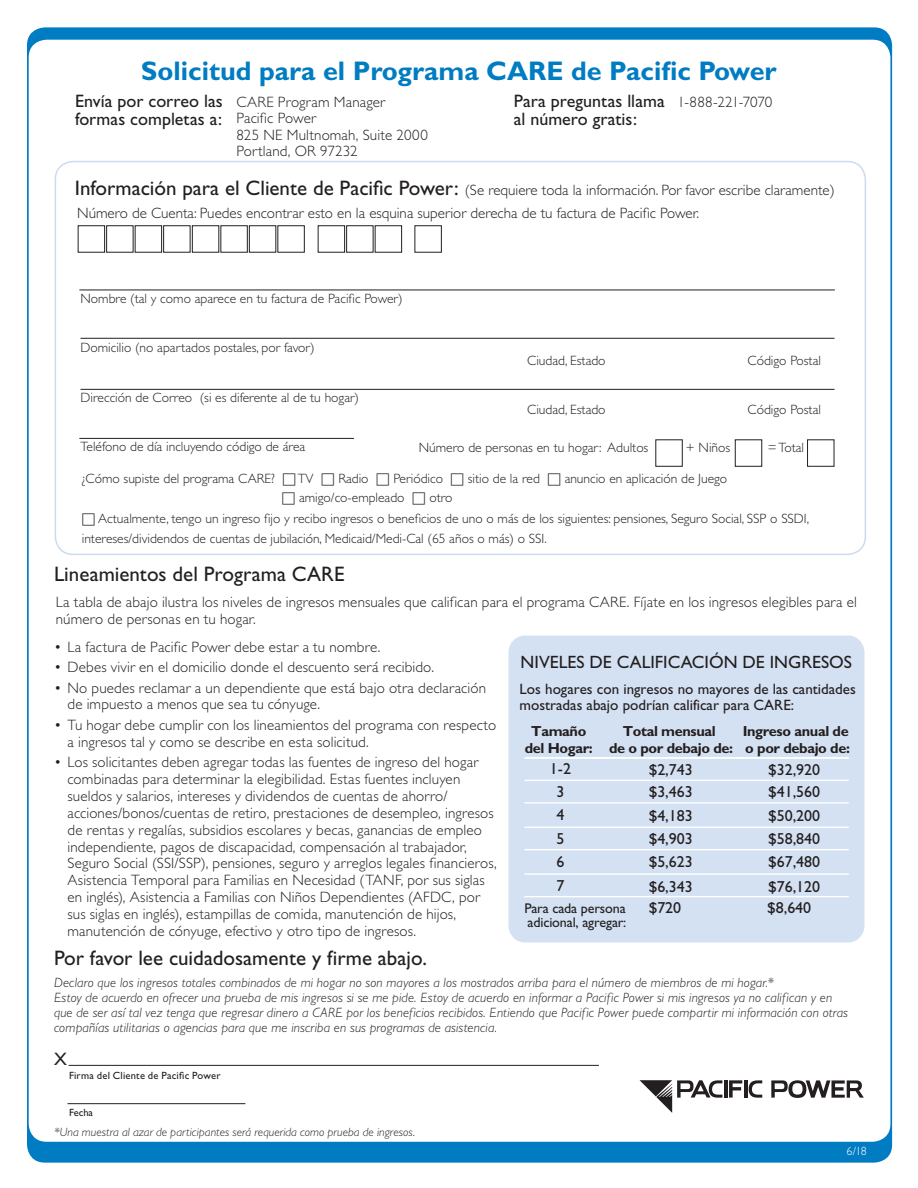
<style>
.page{position:relative;width:918px;height:1188px;background:#fff}
.page>*{position:absolute;margin:0;border:0;box-sizing:border-box;transform-origin:0 0}
.t1{font:700 27px "Gill Sans Std";color:#007cc2}
.t2{font:21px "Gill Sans";color:#231f20}
.t3{font:18px/18px "Gill Sans";color:#231f20}
.t4{font:17.85px "Gill Sans";color:#231f20}
.t5{font:15.9px/23.4px "Gill Sans";color:#231f20;text-align:justify}
.t6{font:300 15px/16.8px "Gill Sans Std";letter-spacing:.01em;color:#231f20}
.t7{font:15px/17px "Gill Sans";color:#231f20}
.t8{font:300 15px "Gill Sans Std";letter-spacing:-.01em;color:#231f20}
.t9{font:700 14.55px/17.4px "Gill Sans Std";letter-spacing:-.025em;color:#231f20;text-align:center}
.t10{font:14.1px/14.1px "Gill Sans";letter-spacing:-.01em;color:#231f20}
.t11{font:300 13.5px/19.5px "Gill Sans Std";color:#231f20}
.t12{font:italic 300 13.5px/15px "Gill Sans Std";letter-spacing:.01em;color:#231f20}
.t13{font:italic 300 12px "Gill Sans Std";letter-spacing:.005em;color:#231f20}
.t14{font:300 12px "Gill Sans Std";color:#fff}
.t15{font:10.5px "Gill Sans";letter-spacing:.02em;color:#231f20}
.s1{font-family:"Gill Sans";font-weight:400;font-size:21px}
.s2{font-family:"Universal Newswith Comm Pi";font-weight:400}
</style>
<div class="page">
<div style="left:27px;top:27px;width:865px;height:1136px;background:#007cc2;border-radius:18px"></div>
<div style="left:29px;top:40px;width:861px;height:1102px;background:#fff;border-radius:18px"></div>
<svg style="left:771px;top:1080px;width:93px;height:18px"></svg>
<hr style="left:724px;top:1080px;width:3px;height:18px;background:#231f20">
<svg style="left:729px;top:1080px;width:13px;height:18px"></svg>
<hr style="left:744px;top:1080px;width:3px;height:18px;background:#231f20">
<svg style="left:749px;top:1080px;width:13px;height:18px"></svg>
<svg style="left:640px;top:1080px;width:82px;height:33px"></svg>
<hr style="left:68px;top:1103px;width:177px;height:1px;background:#231f20">
<hr style="left:69px;top:1065px;width:530px;height:1px;background:#231f20">
<div style="left:55px;top:161px;width:811px;height:394px;border:2px solid #cddbef;border-radius:18px"></div>
<div style="left:78px;top:225px;width:27px;height:28px;border:1px solid #231f20"></div>
<div style="left:106px;top:225px;width:27px;height:28px;border:1px solid #231f20"></div>
<div style="left:135px;top:225px;width:27px;height:28px;border:1px solid #231f20"></div>
<div style="left:163px;top:225px;width:27px;height:28px;border:1px solid #231f20"></div>
<div style="left:192px;top:225px;width:27px;height:28px;border:1px solid #231f20"></div>
<div style="left:220px;top:225px;width:28px;height:28px;border:1px solid #231f20"></div>
<div style="left:249px;top:225px;width:27px;height:28px;border:1px solid #231f20"></div>
<div style="left:277px;top:225px;width:28px;height:28px;border:1px solid #231f20"></div>
<div style="left:318px;top:225px;width:27px;height:28px;border:1px solid #231f20"></div>
<div style="left:346px;top:225px;width:27px;height:28px;border:1px solid #231f20"></div>
<div style="left:375px;top:225px;width:27px;height:28px;border:1px solid #231f20"></div>
<div style="left:415px;top:225px;width:27px;height:28px;border:1px solid #231f20"></div>
<div style="left:655px;top:439px;width:28px;height:28px;border:1px solid #231f20"></div>
<div style="left:735px;top:439px;width:27px;height:28px;border:1px solid #231f20"></div>
<div style="left:807px;top:439px;width:27px;height:28px;border:1px solid #231f20"></div>
<hr style="left:79px;top:438px;width:275px;height:1px;background:#231f20">
<hr style="left:80px;top:389px;width:755px;height:1px;background:#231f20">
<hr style="left:80px;top:338px;width:755px;height:1px;background:#231f20">
<hr style="left:79px;top:290px;width:756px;height:1px;background:#231f20">
<div style="left:509px;top:636px;width:355px;height:306px;background:#d4e1f2;border-radius:17px"></div>
<hr style="left:524px;top:849px;width:325px;height:1px;background:#fff">
<hr style="left:524px;top:827px;width:325px;height:1px;background:#fff">
<hr style="left:524px;top:802px;width:325px;height:2px;background:#fff">
<hr style="left:524px;top:780px;width:325px;height:1px;background:#fff">
<hr style="left:524px;top:757px;width:325px;height:2px;background:#fff">
<hr style="left:524px;top:873px;width:325px;height:2px;background:#fff">
<hr style="left:524px;top:896px;width:325px;height:1px;background:#fff">
<h1 class="t1" style="left:141px;top:55px;width:637px">Solicitud para el Programa CARE de Pacific Power</h1>
<p class="t3" style="left:75px;top:92px;width:149px">Envía por correo las formas completas a:</p>
<p class="t6" style="left:236px;top:94px;width:193px">CARE Program Manager<br>Pacific Power<br>825 NE Multnomah, Suite 2000<br>Portland, OR 97232</p>
<p class="t3" style="left:514px;top:92px;width:153px">Para preguntas llama al número gratis:</p>
<p class="t8" style="left:677px;top:93px;width:96px">1-888-221-7070</p>
<p class="t6" style="left:75px;top:182px;width:761px"><span class="s1">Información para el Cliente de Pacific Power:</span> (Se requiere toda la información. Por favor escribe claramente)</p>
<p class="t6" style="left:77px;top:205px;width:623px">Número de Cuenta: Puedes encontrar esto en la esquina superior derecha de tu factura de Pacific Power.</p>
<p class="t11" style="left:81px;top:288px;width:323px">Nombre (tal y como aparece en tu factura de Pacific Power)</p>
<p class="t11" style="left:81px;top:338px;width:235px">Domicilio (no apartados postales, por favor)</p>
<p class="t11" style="left:81px;top:387px;width:280px">Dirección de Correo (si es diferente al de tu hogar)</p>
<p class="t11" style="left:81px;top:437px;width:226px">Teléfono de día incluyendo código de área</p>
<p class="t11" style="left:527px;top:351px;width:80px">Ciudad, Estado</p>
<p class="t11" style="left:527px;top:400px;width:80px">Ciudad, Estado</p>
<p class="t11" style="left:748px;top:351px;width:75px">Código Postal</p>
<p class="t11" style="left:748px;top:400px;width:75px">Código Postal</p>
<p class="t11" style="left:419px;top:438px;width:231px">Número de personas en tu hogar: Adultos</p>
<p class="t11" style="left:686px;top:438px;width:46px">+ Niños</p>
<p class="t11" style="left:768px;top:438px;width:38px">= Total</p>
<p class="t11" style="left:282px;top:469px;width:447px;text-indent:-200px">¿Cómo supiste del programa CARE? <span class="s2">h</span> TV <span class="s2">h</span> Radio <span class="s2">h</span> Periódico <span class="s2">h</span> sitio de la red <span class="s2">h</span> anuncio en aplicación de Juego <span class="s2">h</span> amigo/co-empleado <span class="s2">h</span> otro</p>
<p class="t11" style="left:82px;top:509px;width:729px"><span class="s2">h</span> Actualmente, tengo un ingreso fijo y recibo ingresos o beneficios de uno o más de los siguientes: pensiones, Seguro Social, SSP o SSDI, intereses/dividendos de cuentas de jubilación, Medicaid/Medi-Cal (65 años o más) o SSI.</p>
<h2 class="t2" style="left:54px;top:562px;width:292px">Lineamientos del Programa CARE</h2>
<p class="t6" style="left:56px;top:594px;width:803px">La tabla de abajo ilustra los niveles de ingresos mensuales que califican para el programa CARE. Fíjate en los ingresos elegibles para el número de personas en tu hogar.</p>
<p class="t6" style="left:54px;top:639px;width:328px">• La factura de Pacific Power debe estar a tu nombre.</p>
<p class="t6" style="left:54px;top:659px;width:382px">• Debes vivir en el domicilio donde el descuento será recibido.</p>
<p class="t6" style="left:68px;top:679px;width:420px;text-indent:-14px">• No puedes reclamar a un dependiente que está bajo otra declaración de impuesto a menos que sea tu cónyuge.</p>
<p class="t6" style="left:68px;top:717px;width:430px;text-indent:-14px">• Tu hogar debe cumplir con los lineamientos del programa con respecto a ingresos tal y como se describe en esta solicitud.</p>
<p class="t6" style="left:68px;top:754px;width:431px;text-indent:-14px">• Los solicitantes deben agregar todas las fuentes de ingreso del hogar combinadas para determinar la elegibilidad. Estas fuentes incluyen sueldos y salarios, intereses y dividendos de cuentas de ahorro/ acciones/bonos/cuentas de retiro, prestaciones de desempleo, ingresos de rentas y regalías, subsidios escolares y becas, ganancias de empleo independiente, pagos de discapacidad, compensación al trabajador, Seguro Social (SSI/SSP), pensiones, seguro y arreglos legales financieros, Asistencia Temporal para Familias en Necesidad (TANF, por sus siglas en inglés), Asistencia a Familias con Niños Dependientes (AFDC, por sus siglas en inglés), estampillas de comida, manutención de hijos, manutención de cónyuge, efectivo y otro tipo de ingresos.</p>
<h2 class="t2" style="left:54px;top:946px;width:374px">Por favor lee cuidadosamente y firme abajo.</h2>
<p class="t12" style="left:54px;top:975px;width:796px">Declaro que los ingresos totales combinados de mi hogar no son mayores a los mostrados arriba para el número de miembros de mi hogar.*<br>Estoy de acuerdo en ofrecer una prueba de mis ingresos si se me pide. Estoy de acuerdo en informar a Pacific Power si mis ingresos ya no califican y en que de ser así tal vez tenga que regresar dinero a CARE por los beneficios recibidos. Entiendo que Pacific Power puede compartir mi información con otras compañías utilitarias o agencias para que me inscriba en sus programas de asistencia.</p>
<p class="t4" style="left:521px;top:652px;width:333px">NIVELES DE CALIFICACIÓN DE INGRESOS</p>
<p class="t7" style="left:520px;top:680px;width:338px">Los hogares con ingresos no mayores de las cantidades mostradas abajo podrían calificar para CARE:</p>
<p class="t9" style="left:525px;top:722px;width:70px">Tamaño del Hogar:</p>
<p class="t9" style="left:609px;top:722px;width:126px">Total mensual<br>de o por debajo de:</p>
<p class="t9" style="left:743px;top:722px;width:109px;text-align:left">Ingreso anual de o por debajo de:</p>
<p class="t5" style="left:550px;top:757px;width:23px">1-2</p>
<p class="t5" style="left:557px;top:803px;width:9px">4<br>5<br>6</p>
<p class="t5" style="left:649px;top:758px;width:46px">$2,743</p>
<p class="t5" style="left:768px;top:758px;width:54px">$32,920</p>
<p class="t5" style="left:649px;top:804px;width:46px">$4,183</p>
<p class="t5" style="left:768px;top:804px;width:54px">$50,200</p>
<p class="t5" style="left:649px;top:827px;width:46px">$4,903</p>
<p class="t5" style="left:768px;top:827px;width:54px">$58,840</p>
<p class="t5" style="left:649px;top:850px;width:46px">$5,623</p>
<p class="t5" style="left:768px;top:850px;width:54px">$67,480</p>
<p class="t5" style="left:649px;top:875px;width:46px">$6,343</p>
<p class="t5" style="left:768px;top:875px;width:54px">$76,120</p>
<p class="t5" style="left:649px;top:896px;width:34px">$720</p>
<p class="t5" style="left:767px;top:896px;width:46px">$8,640</p>
<p class="t5" style="left:557px;top:780px;width:9px">3</p>
<p class="t5" style="left:649px;top:780px;width:46px">$3,463</p>
<p class="t5" style="left:768px;top:780px;width:54px">$41,560</p>
<p class="t5" style="left:557px;top:874px;width:9px">7</p>
<p class="t10" style="left:524px;top:901px;width:103px">Para cada persona adicional, agregar:</p>
<p class="t3" style="left:54px;top:1050px;width:14px">X</p>
<p class="t15" style="left:69px;top:1070px;width:153px">Firma del Cliente de Pacific Power</p>
<p class="t15" style="left:69px;top:1106px;width:26px">Fecha</p>
<p class="t13" style="left:54px;top:1125px;width:363px">*Una muestra al azar de participantes será requerida como prueba de ingresos.</p>
<p class="t14" style="left:847px;top:1144px;width:22px">6/18</p>
</div>
